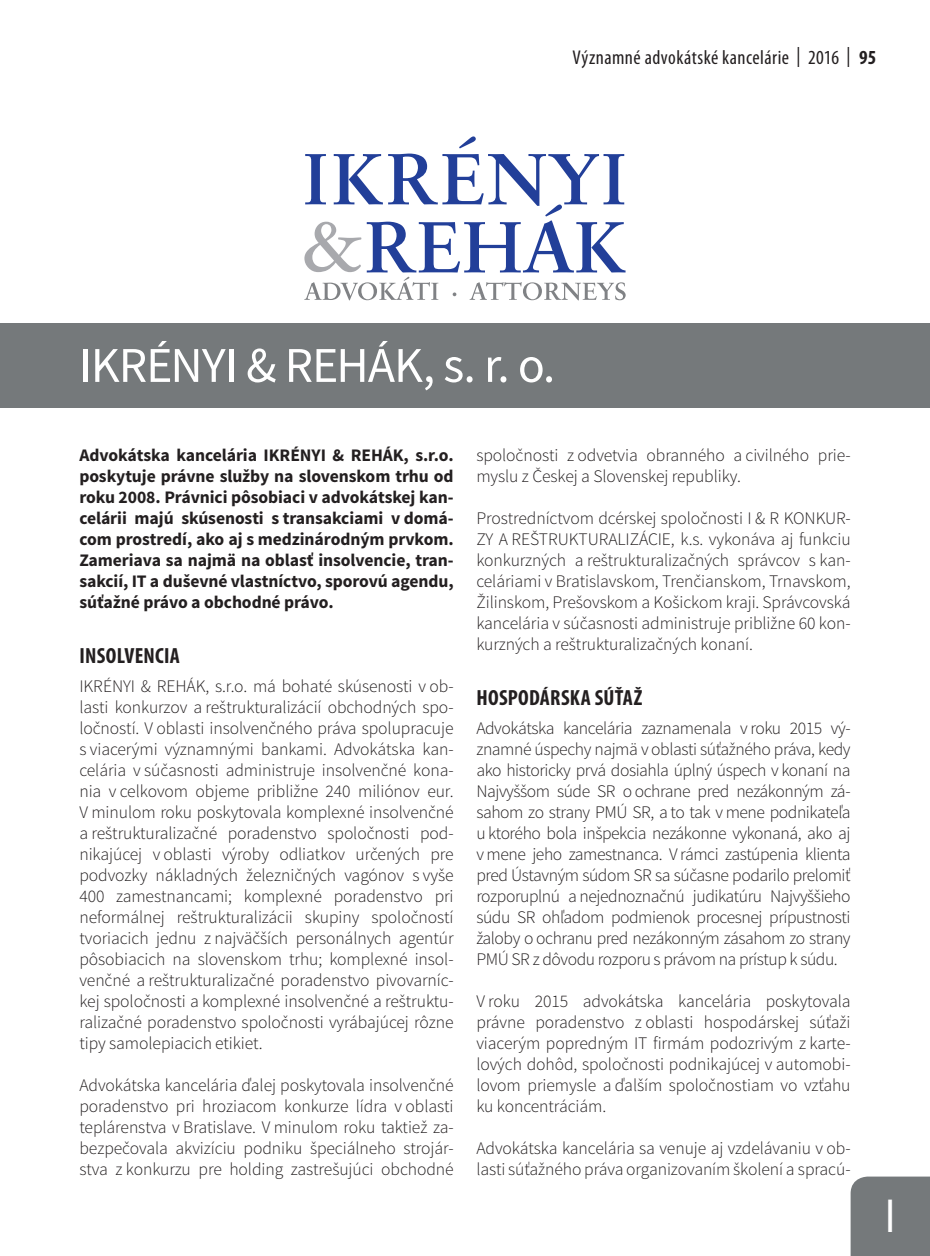
<style>
.page{position:relative;width:930px;height:1256px;background:#fff}
.page>*{position:absolute;margin:0;border:0;box-sizing:border-box;transform-origin:0 0}
.H1-_R{font:50px "Source Sans Pro";letter-spacing:-.025em;color:#fff}
.t1{font:condensed 48px "Myriad Pro";color:#fff}
.t2{font:700 condensed 22px "Myriad Pro";letter-spacing:.01em;color:#231f20}
.t3{font:condensed 20px "Myriad Pro";letter-spacing:.02em;color:#231f20}
.text{font:300 17.6px/21px "Source Sans Pro";letter-spacing:-.005em;color:#231f20;text-align:justify}
.text-2{font:700 17.6px/21px "Source Sans Pro";letter-spacing:-.005em;color:#231f20;text-align:justify}
.s1{font-weight:700}
</style>
<div class="page">
<div style="left:850px;top:1176px;width:80px;height:79px;background:#75797b"></div>
<svg style="left:304px;top:136px;width:322px;height:164px"></svg>
<div style="left:0;top:323px;width:930px;height:84px;background:#75797b"></div>
<p class="t3" style="left:572px;top:47px;width:305px">Významné advokátské kancelárie | 2016 | <span class="s1">95</span></p>
<p class="H1-_R" style="left:79px;top:334px;width:477px">IKRÉNYI &amp; REHÁK, s. r. o.</p>
<p class="text-2" style="left:79px;top:445px;width:376px">Advokátska kancelária IKRÉNYI &amp; REHÁK, s.r.o. poskytuje právne služby na slovenskom trhu od roku 2008. Právnici pôsobiaci v advokátskej kan&shy;celárii majú skúsenosti s transakciami v domá&shy;com prostredí, ako aj s medzinárodným prvkom.<br>Zameriava sa najmä na oblasť insolvencie, tran&shy;sakcií, IT a duševné vlastníctvo, sporovú agendu, súťažné právo a obchodné právo.</p>
<h2 class="t2" style="left:80px;top:643px;width:102px">INSOLVENCIA</h2>
<p class="text" style="left:79px;top:675px;width:376px">IKRÉNYI &amp; REHÁK, s.r.o. má bohaté skúsenosti v ob&shy;lasti konkurzov a reštrukturalizácií obchodných spo&shy;ločností. V oblasti insolvenčného práva spolupracuje s viacerými významnými bankami. Advokátska kan&shy;celária v súčasnosti administruje insolvenčné kona&shy;nia v celkovom objeme približne 240 miliónov eur.<br>V minulom roku poskytovala komplexné insolvenčné a reštrukturalizačné poradenstvo spoločnosti pod&shy;nikajúcej v oblasti výroby odliatkov určených pre podvozky nákladných železničných vagónov s vyše 400 zamestnancami; komplexné poradenstvo pri neformálnej reštrukturalizácii skupiny spoločností tvoriacich jednu z najväčších personálnych agentúr pôsobiacich na slovenskom trhu; komplexné insol&shy;venčné a reštrukturalizačné poradenstvo pivovarníc&shy;kej spoločnosti a komplexné insolvenčné a reštruktu&shy;ralizačné poradenstvo spoločnosti vyrábajúcej rôzne tipy samolepiacich etikiet.</p>
<p class="text" style="left:79px;top:1074px;width:376px">Advokátska kancelária ďalej poskytovala insolvenčné poradenstvo pri hroziacom konkurze lídra v oblasti teplárenstva v Bratislave. V minulom roku taktiež za&shy;bezpečovala akvizíciu podniku špeciálneho strojár&shy;stva z konkurzu pre holding zastrešujúci obchodné</p>
<p class="text" style="left:476px;top:444px;width:376px">spoločnosti z odvetvia obranného a civilného prie&shy;myslu z Českej a Slovenskej republiky.</p>
<p class="text" style="left:476px;top:507px;width:376px">Prostredníctvom dcérskej spoločnosti I &amp; R KONKUR-ZY A REŠTRUKTURALIZÁCIE, k.s. vykonáva aj funkciu konkurzných a reštrukturalizačných správcov s kan&shy;celáriami v Bratislavskom, Trenčianskom, Trnavskom, Žilinskom, Prešovskom a Košickom kraji. Správcovská kancelária v súčasnosti administruje približne 60 kon&shy;kurzných a reštrukturalizačných konaní.</p>
<h2 class="t2" style="left:476px;top:685px;width:167px">HOSPODÁRSKA SÚŤAŽ</h2>
<p class="text" style="left:476px;top:717px;width:376px">Advokátska kancelária zaznamenala v roku 2015 vý&shy;znamné úspechy najmä v oblasti súťažného práva, kedy ako historicky prvá dosiahla úplný úspech v konaní na Najvyššom súde SR o ochrane pred nezákonným zá&shy;sahom zo strany PMÚ SR, a to tak v mene podnikateľa u ktorého bola inšpekcia nezákonne vykonaná, ako aj v mene jeho zamestnanca. V rámci zastúpenia klienta pred Ústavným súdom SR sa súčasne podarilo prelomiť rozporuplnú a nejednoznačnú judikatúru Najvyššieho súdu SR ohľadom podmienok procesnej prípustnosti žaloby o ochranu pred nezákonným zásahom zo strany PMÚ SR z dôvodu rozporu s právom na prístup k súdu.</p>
<p class="text" style="left:476px;top:990px;width:376px">V roku 2015 advokátska kancelária poskytovala právne poradenstvo z oblasti hospodárskej súťaži viacerým popredným IT firmám podozrivým z karte&shy;lových dohôd, spoločnosti podnikajúcej v automobi&shy;lovom priemysle a ďalším spoločnostiam vo vzťahu ku koncentráciám.</p>
<p class="text" style="left:476px;top:1137px;width:376px">Advokátska kancelária sa venuje aj vzdelávaniu v ob&shy;lasti súťažného práva organizovaním školení a spracú-</p>
<p class="t1" style="left:885px;top:1189px;width:11px">I</p>
</div>
